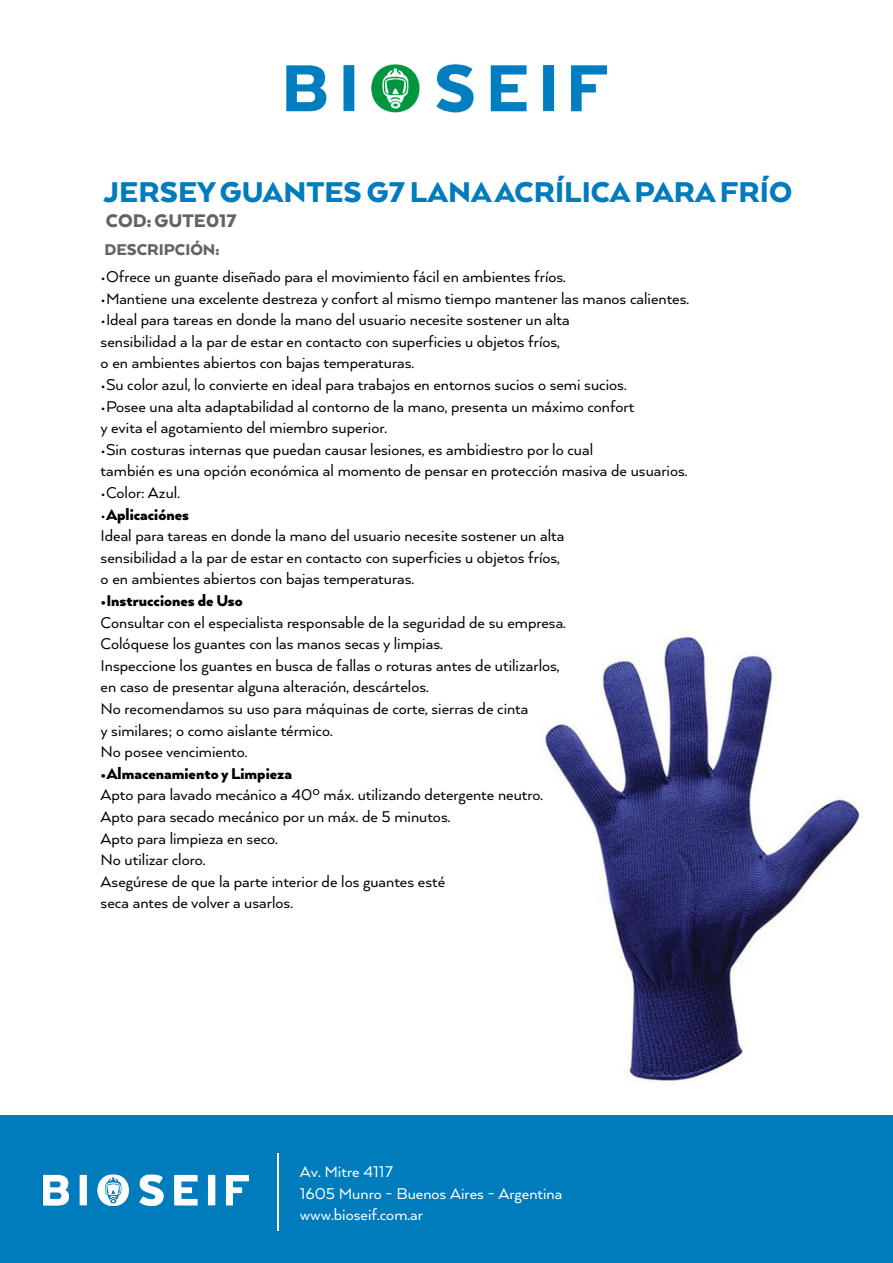
<style>
.page{position:relative;width:893px;height:1263px;background:#fff}
.page>*{position:absolute;margin:0;border:0;box-sizing:border-box;transform-origin:0 0}
.t1{font:900 33px "Arquitecta";color:#007bbc}
.t2{font:900 21px "Arquitecta";color:#636363}
.t3{font:18px/21.6px "Arquitecta";color:#000}
.t4{font:18px/21.6px "Arquitecta";color:#fff}
.t5{font:900 18px "Arquitecta";color:#000}
.t6{font:900 18px "Arquitecta";color:#636363}
.s1{font-weight:900}
</style>
<div class="page">
<img style="left:542px;top:635px;width:321px;height:448px">
<div style="left:0;top:1115px;width:893px;height:148px;background:#007bbc"></div>
<img style="left:42px;top:1174px;width:208px;height:33px">
<hr style="left:277px;top:1154px;width:2px;height:77px;background:#fff">
<img style="left:286px;top:63px;width:322px;height:50px">
<h1 class="t1" style="left:103px;top:171px;width:690px">JERSEY GUANTES G7 LANA ACRÍLICA PARA FRÍO</h1>
<p class="t2" style="left:106px;top:207px;width:132px">COD: GUTE017</p>
<p class="t6" style="left:104px;top:238px;width:116px">DESCRIPCIÓN:</p>
<p class="t3" style="left:101px;top:265px;width:467px">•Ofrece un guante diseñado para el movimiento fácil en ambientes fríos.</p>
<p class="t3" style="left:101px;top:287px;width:590px">•Mantiene una excelente destreza y confort al mismo tiempo mantener las manos calientes.</p>
<p class="t3" style="left:101px;top:308px;width:471px">•Ideal para tareas en donde la mano del usuario necesite sostener un alta sensibilidad a la par de estar en contacto con superficies u objetos fríos, o en ambientes abiertos con bajas temperaturas.</p>
<p class="t3" style="left:101px;top:373px;width:527px">•Su color azul, lo convierte en ideal para trabajos en entornos sucios o semi sucios.</p>
<p class="t3" style="left:101px;top:395px;width:535px">•Posee una alta adaptabilidad al contorno de la mano, presenta un máximo confort y evita el agotamiento del miembro superior.</p>
<p class="t3" style="left:101px;top:438px;width:588px">•Sin costuras internas que puedan causar lesiones, es ambidiestro por lo cual<br>también es una opción económica al momento de pensar en protección masiva de usuarios.</p>
<p class="t3" style="left:101px;top:481px;width:81px">•Color: Azul.</p>
<p class="t3" style="left:101px;top:503px;width:465px">•<span class="s1">Aplicaciónes<br></span>Ideal para tareas en donde la mano del usuario necesite sostener un alta sensibilidad a la par de estar en contacto con superficies u objetos fríos, o en ambientes abiertos con bajas temperaturas.</p>
<p class="t5" style="left:101px;top:589px;width:144px">•Instrucciones de Uso</p>
<p class="t3" style="left:101px;top:611px;width:467px">Consultar con el especialista responsable de la seguridad de su empresa.<br>Colóquese los guantes con las manos secas y limpias.<br>Inspeccione los guantes en busca de fallas o roturas antes de utilizarlos, en caso de presentar alguna alteración, descártelos.<br>No recomendamos su uso para máquinas de corte, sierras de cinta<br>y similares; o como aislante térmico.<br>No posee vencimiento.</p>
<p class="t5" style="left:101px;top:762px;width:193px">•Almacenamiento y Limpieza</p>
<p class="t3" style="left:101px;top:783px;width:444px">Apto para lavado mecánico a 40º máx. utilizando detergente neutro.<br>Apto para secado mecánico por un máx. de 5 minutos.<br>Apto para limpieza en seco.<br>No utilizar cloro.<br>Asegúrese de que la parte interior de los guantes esté<br>seca antes de volver a usarlos.</p>
<p class="t4" style="left:300px;top:1160px;width:264px">Av. Mitre 4117<br>1605 Munro - Buenos Aires - Argentina www.bioseif.com.ar</p>
</div>
